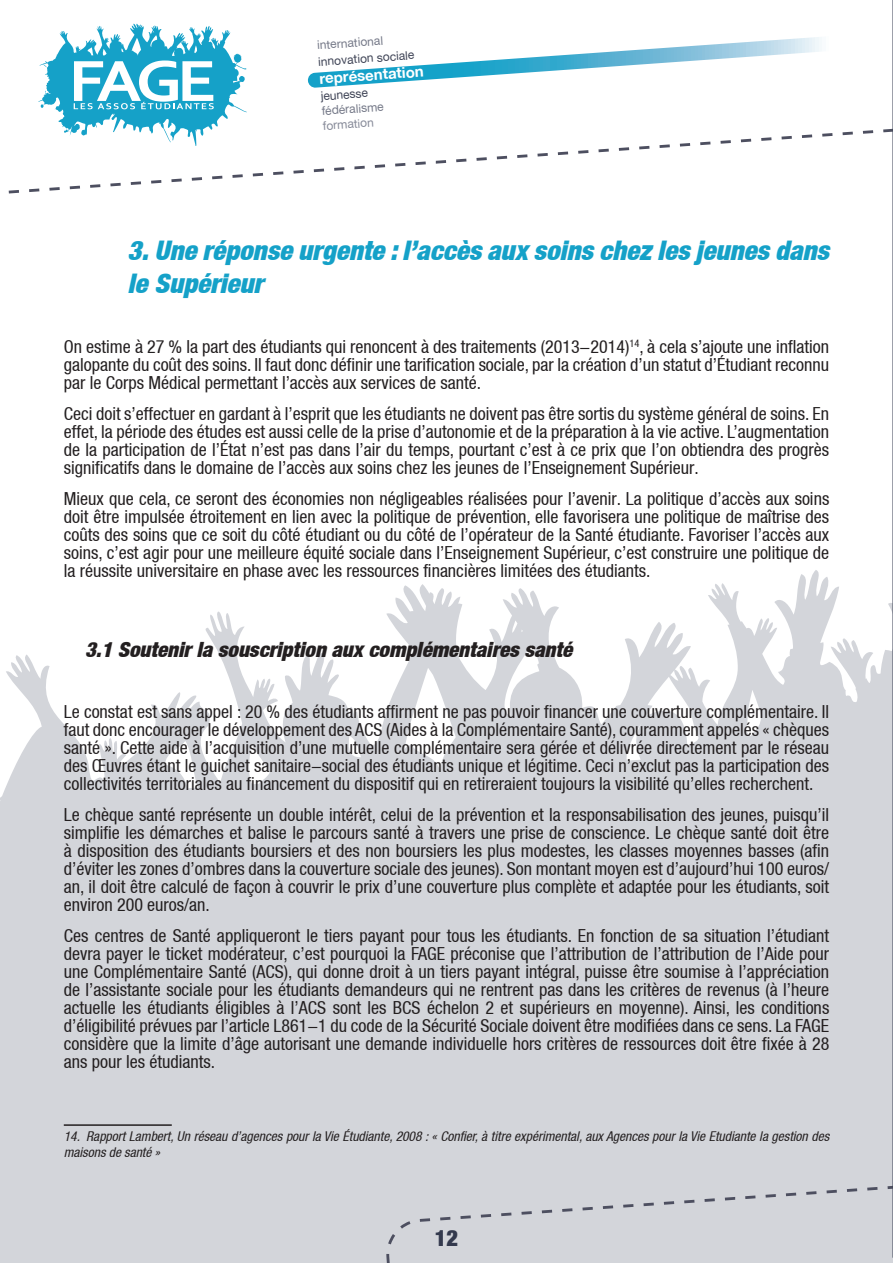
<style>
.page{position:relative;width:893px;height:1263px;background:#fff}
.page>*{position:absolute;margin:0;border:0;box-sizing:border-box;transform-origin:0 0}
.t1{font:italic 900 condensed 27px/32.4px "Helvetica Neue LT";color:#15a1c8}
.t2{font:900 condensed 22.5px "Helvetica Neue LT";color:#33394d}
.t3{font:italic 900 condensed 21px "Helvetica Neue LT";color:#231f20}
.t4{font:condensed 18px/18px "Helvetica Neue LT";color:#231f20;text-align:justify}
.t5{font:700 15px "Helvetica Neue LT";color:#fff}
.t6{font:italic condensed 13.5px/16.2px "Helvetica Neue LT";color:#231f20}
.t7{font:12px "Helvetica Neue LT";color:#404557}
.t8{font:12px "Helvetica Neue LT";color:#767a89}
.t9{font:12px "Helvetica Neue LT";color:#878b99}
</style>
<div class="page">
<svg style="left:0;top:570px;width:892px;height:388px;fill:#d3d5da"></svg>
<div style="left:0;top:958px;width:893px;height:305px;background:#d3d5da"></div>
<svg style="left:8px;top:23px;width:884px;height:171px"></svg>
<svg style="left:386px;top:1186px;width:506px;height:77px"></svg>
<svg style="left:38px;top:24px;width:209px;height:122px"></svg>
<hr style="left:892px;top:0;width:1px;height:1258px;background:#3f4558">
<hr style="left:64px;top:1124px;width:108px;height:2px;background:#231f20">
<p class="t8" style="left:317px;top:38px;width:67px;rotate:-4deg">international</p>
<p class="t7" style="left:318px;top:54px;width:98px;rotate:-4deg">innovation sociale</p>
<p class="t5" style="left:319px;top:69px;width:106px;rotate:-4deg">représentation</p>
<p class="t7" style="left:320px;top:89px;width:49px;rotate:-4deg">jeunesse</p>
<p class="t8" style="left:321px;top:104px;width:64px;rotate:-4deg">fédéralisme</p>
<p class="t9" style="left:322px;top:119px;width:53px;rotate:-4deg">formation</p>
<h1 class="t1" style="left:128px;top:234px;width:703px">3. Une réponse urgente : l’accès aux soins chez les jeunes dans le Supérieur</h1>
<p class="t4" style="left:64px;top:338px;width:767px">On estime à 27 % la part des étudiants qui renoncent à des traitements (2013-2014)<sup>14</sup>, à cela s’ajoute une inflation galopante du coût des soins. Il faut donc définir une tarification sociale, par la création d’un statut d’Étudiant reconnu par le Corps Médical permettant l’accès aux services de santé.</p>
<p class="t4" style="left:64px;top:405px;width:767px">Ceci doit s’effectuer en gardant à l’esprit que les étudiants ne doivent pas être sortis du système général de soins. En effet, la période des études est aussi celle de la prise d’autonomie et de la préparation à la vie active. L’augmentation de la participation de l’État n’est pas dans l’air du temps, pourtant c’est à ce prix que l’on obtiendra des progrès significatifs dans le domaine de l’accès aux soins chez les jeunes de l’Enseignement Supérieur.</p>
<p class="t4" style="left:64px;top:489px;width:767px">Mieux que cela, ce seront des économies non négligeables réalisées pour l’avenir. La politique d’accès aux soins doit être impulsée étroitement en lien avec la politique de prévention, elle favorisera une politique de maîtrise des coûts des soins que ce soit du côté étudiant ou du côté de l’opérateur de la Santé étudiante. Favoriser l’accès aux soins, c’est agir pour une meilleure équité sociale dans l’Enseignement Supérieur, c’est construire une politique de la réussite universitaire en phase avec les ressources financières limitées des étudiants.</p>
<p class="t3" style="left:85px;top:637px;width:489px">3.1 Soutenir la souscription aux complémentaires santé</p>
<p class="t4" style="left:64px;top:702px;width:767px">Le constat est sans appel : 20 % des étudiants affirment ne pas pouvoir financer une couverture complémentaire. Il faut donc encourager le développement des ACS (Aides à la Complémentaire Santé), couramment appelés « chèques santé ». Cette aide à l’acquisition d’une mutuelle complémentaire sera gérée et délivrée directement par le réseau des Œuvres étant le guichet sanitaire-social des étudiants unique et légitime. Ceci n’exclut pas la participation des collectivités territoriales au financement du dispositif qui en retireraient toujours la visibilité qu’elles recherchent.</p>
<p class="t4" style="left:64px;top:805px;width:767px">Le chèque santé représente un double intérêt, celui de la prévention et la responsabilisation des jeunes, puisqu’il simplifie les démarches et balise le parcours santé à travers une prise de conscience. Le chèque santé doit être à disposition des étudiants boursiers et des non boursiers les plus modestes, les classes moyennes basses (afin d’éviter les zones d’ombres dans la couverture sociale des jeunes). Son montant moyen est d’aujourd’hui 100 euros/ an, il doit être calculé de façon à couvrir le prix d’une couverture plus complète et adaptée pour les étudiants, soit environ 200 euros/an.</p>
<p class="t4" style="left:64px;top:926px;width:767px">Ces centres de Santé appliqueront le tiers payant pour tous les étudiants. En fonction de sa situation l’étudiant devra payer le ticket modérateur, c’est pourquoi la FAGE préconise que l’attribution de l’attribution de l’Aide pour une Complémentaire Santé (ACS), qui donne droit à un tiers payant intégral, puisse être soumise à l’appréciation de l’assistante sociale pour les étudiants demandeurs qui ne rentrent pas dans les critères de revenus (à l’heure actuelle les étudiants éligibles à l’ACS sont les BCS échelon 2 et supérieurs en moyenne). Ainsi, les conditions d’éligibilité prévues par l’article L861-1 du code de la Sécurité Sociale doivent être modifiées dans ce sens. La FAGE considère que la limite d’âge autorisant une demande individuelle hors critères de ressources doit être fixée à 28 ans pour les étudiants.</p>
<p class="t6" style="left:64px;top:1128px;width:767px">14. Rapport Lambert, Un réseau d’agences pour la Vie Étudiante, 2008 : « Confier, à titre expérimental, aux Agences pour la Vie Etudiante la gestion des maisons de santé »</p>
<p class="t2" style="left:435px;top:1224px;width:25px">12</p>
</div>
